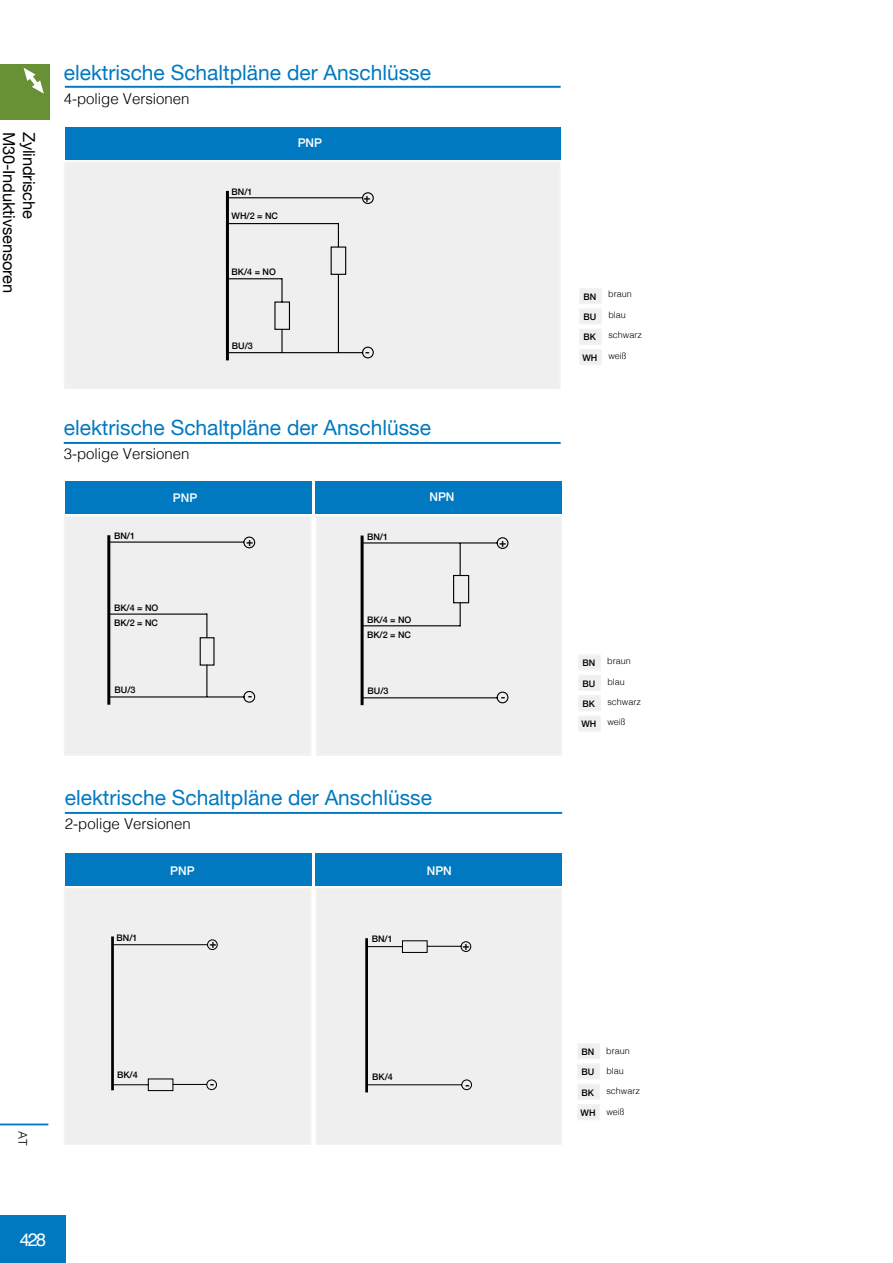
<style>
.page{position:relative;width:893px;height:1263px;background:#fff}
.page>*{position:absolute;margin:0;border:0;box-sizing:border-box;transform-origin:0 0}
.t1{font:21px "Helvetica Neue";color:#0079c1}
.t2{font:18px "Helvetica";color:#fff}
.t3{font:16.5px "Helvetica Neue";letter-spacing:-.01em;color:#000}
.t4{font:300 15px "Helvetica";color:#000101}
.t5{font:500 12px "Helvetica Neue";color:#fff}
.t6{font:500 12px "Helvetica Neue";color:#000}
.t7{font:300 12px "Helvetica";color:#000}
.t8{font:500 9px "Helvetica Neue";color:#000}
.t9{font:300 9px "Helvetica";color:#000}
</style>
<div class="page">
<div style="left:65px;top:127px;width:496px;height:32px;background:#0079c1"></div>
<div style="left:64px;top:161px;width:497px;height:228px;background:#efeff0"></div>
<hr style="left:65px;top:86px;width:496px;height:2px;background:#0079c1">
<div style="left:579px;top:349px;width:23px;height:16px;background:#efeff0"></div>
<div style="left:579px;top:329px;width:23px;height:16px;background:#efeff0"></div>
<div style="left:579px;top:308px;width:23px;height:16px;background:#efeff0"></div>
<div style="left:579px;top:288px;width:23px;height:16px;background:#efeff0"></div>
<div style="left:315px;top:481px;width:247px;height:32px;background:#0079c1"></div>
<div style="left:316px;top:515px;width:246px;height:241px;background:#efeff0"></div>
<div style="left:65px;top:481px;width:246px;height:32px;background:#0079c1"></div>
<div style="left:64px;top:515px;width:247px;height:241px;background:#efeff0"></div>
<hr style="left:64px;top:442px;width:497px;height:2px;background:#0079c1">
<div style="left:578px;top:715px;width:23px;height:17px;background:#efeff0"></div>
<div style="left:578px;top:695px;width:23px;height:16px;background:#efeff0"></div>
<div style="left:578px;top:675px;width:23px;height:16px;background:#efeff0"></div>
<div style="left:578px;top:654px;width:23px;height:17px;background:#efeff0"></div>
<div style="left:315px;top:853px;width:247px;height:32px;background:#0079c1"></div>
<div style="left:315px;top:887px;width:247px;height:258px;background:#efeff0"></div>
<div style="left:65px;top:853px;width:246px;height:32px;background:#0079c1"></div>
<div style="left:64px;top:887px;width:247px;height:258px;background:#efeff0"></div>
<hr style="left:65px;top:812px;width:497px;height:2px;background:#0079c1">
<div style="left:577px;top:1104px;width:23px;height:16px;background:#efeff0"></div>
<div style="left:577px;top:1084px;width:23px;height:16px;background:#efeff0"></div>
<div style="left:577px;top:1063px;width:23px;height:16px;background:#efeff0"></div>
<div style="left:577px;top:1043px;width:23px;height:16px;background:#efeff0"></div>
<hr style="left:107px;top:535px;width:3px;height:170px;background:#000">
<hr style="left:361px;top:535px;width:3px;height:170px;background:#000">
<hr style="left:111px;top:936px;width:3px;height:154px;background:#000">
<svg style="left:112px;top:939px;width:106px;height:152px"></svg>
<hr style="left:365px;top:938px;width:3px;height:154px;background:#000">
<svg style="left:368px;top:940px;width:104px;height:151px"></svg>
<svg style="left:110px;top:536px;width:399px;height:168px"></svg>
<hr style="left:226px;top:191px;width:3px;height:169px;background:#000">
<svg style="left:228px;top:192px;width:146px;height:167px"></svg>
<div style="left:0;top:1214px;width:66px;height:49px;background:#0079c1"></div>
<hr style="left:0;top:1123px;width:48px;height:2px;background:#0079c1">
<div style="left:0;top:64px;width:49px;height:55px;background:#689136"></div>
<svg style="left:24px;top:68px;width:20px;height:26px"></svg>
<h3 class="t3" style="left:21px;top:132px;width:163px;rotate:90deg">M30-Induktivsensoren</h3>
<h3 class="t3" style="left:41px;top:132px;width:89px;rotate:90deg">Zylindrische</h3>
<h1 class="t1" style="left:64px;top:57px;width:369px">elektrische Schaltpläne der Anschlüsse</h1>
<h3 class="t4" style="left:64px;top:86px;width:127px">4-polige Versionen</h3>
<p class="t8" style="left:232px;top:185px;width:23px">BN/1</p>
<p class="t8" style="left:232px;top:209px;width:48px">WH/2 = NC</p>
<p class="t8" style="left:232px;top:264px;width:46px">BK/4 = NO</p>
<h3 class="t5" style="left:298px;top:133px;width:26px">PNP</h3>
<p class="t8" style="left:232px;top:339px;width:23px">BU/3</p>
<h3 class="t6" style="left:364px;top:188px;width:9px">+</h3>
<h3 class="t6" style="left:365px;top:342px;width:6px">-</h3>
<h1 class="t1" style="left:64px;top:413px;width:369px">elektrische Schaltpläne der Anschlüsse</h1>
<h3 class="t4" style="left:64px;top:441px;width:127px">3-polige Versionen</h3>
<p class="t8" style="left:114px;top:528px;width:23px">BN/1</p>
<h3 class="t5" style="left:173px;top:488px;width:26px">PNP</h3>
<h3 class="t5" style="left:429px;top:487px;width:27px">NPN</h3>
<h3 class="t6" style="left:246px;top:532px;width:9px">+</h3>
<p class="t8" style="left:367px;top:529px;width:23px">BN/1</p>
<p class="t8" style="left:114px;top:601px;width:46px">BK/4 = NO</p>
<p class="t8" style="left:114px;top:615px;width:46px">BK/2 = NC</p>
<p class="t8" style="left:114px;top:682px;width:23px">BU/3</p>
<h3 class="t6" style="left:248px;top:686px;width:6px">-</h3>
<p class="t8" style="left:367px;top:612px;width:46px">BK/4 = NO</p>
<p class="t8" style="left:367px;top:627px;width:46px">BK/2 = NC</p>
<p class="t8" style="left:367px;top:683px;width:23px">BU/3</p>
<h3 class="t6" style="left:499px;top:533px;width:9px">+</h3>
<h3 class="t6" style="left:501px;top:687px;width:6px">-</h3>
<h1 class="t1" style="left:65px;top:783px;width:369px">elektrische Schaltpläne der Anschlüsse</h1>
<h3 class="t4" style="left:65px;top:811px;width:127px">2-polige Versionen</h3>
<h3 class="t5" style="left:170px;top:861px;width:26px">PNP</h3>
<h3 class="t5" style="left:427px;top:860px;width:27px">NPN</h3>
<p class="t8" style="left:117px;top:931px;width:23px">BN/1</p>
<h3 class="t6" style="left:210px;top:934px;width:9px">+</h3>
<p class="t8" style="left:372px;top:932px;width:23px">BN/1</p>
<h3 class="t6" style="left:463px;top:936px;width:9px">+</h3>
<h3 class="t7" style="left:33px;top:1131px;width:16px;rotate:90deg">AT</h3>
<h2 class="t2" style="left:20px;top:1225px;width:28px">428</h2>
<p class="t8" style="left:117px;top:1068px;width:22px">BK/4</p>
<h3 class="t6" style="left:210px;top:1074px;width:6px">-</h3>
<p class="t8" style="left:372px;top:1070px;width:22px">BK/4</p>
<h3 class="t6" style="left:465px;top:1075px;width:6px">-</h3>
<p class="t8" style="left:583px;top:289px;width:14px">BN</p>
<p class="t9" style="left:608px;top:287px;width:25px">braun</p>
<p class="t8" style="left:583px;top:310px;width:14px">BU</p>
<p class="t9" style="left:608px;top:307px;width:19px">blau</p>
<p class="t8" style="left:583px;top:330px;width:14px">BK</p>
<p class="t9" style="left:608px;top:327px;width:35px">schwarz</p>
<p class="t8" style="left:582px;top:350px;width:16px">WH</p>
<p class="t9" style="left:608px;top:348px;width:19px">weiß</p>
<p class="t8" style="left:582px;top:656px;width:14px">BN</p>
<p class="t9" style="left:607px;top:653px;width:25px">braun</p>
<p class="t8" style="left:582px;top:676px;width:14px">BU</p>
<p class="t9" style="left:607px;top:674px;width:19px">blau</p>
<p class="t8" style="left:582px;top:696px;width:14px">BK</p>
<p class="t9" style="left:607px;top:694px;width:35px">schwarz</p>
<p class="t8" style="left:581px;top:717px;width:16px">WH</p>
<p class="t9" style="left:607px;top:714px;width:19px">weiß</p>
<p class="t8" style="left:581px;top:1044px;width:14px">BN</p>
<p class="t9" style="left:606px;top:1043px;width:25px">braun</p>
<p class="t8" style="left:581px;top:1065px;width:14px">BU</p>
<p class="t9" style="left:606px;top:1063px;width:19px">blau</p>
<p class="t8" style="left:581px;top:1085px;width:14px">BK</p>
<p class="t9" style="left:606px;top:1083px;width:35px">schwarz</p>
<p class="t8" style="left:580px;top:1105px;width:16px">WH</p>
<p class="t9" style="left:606px;top:1104px;width:19px">weiß</p>
</div>
